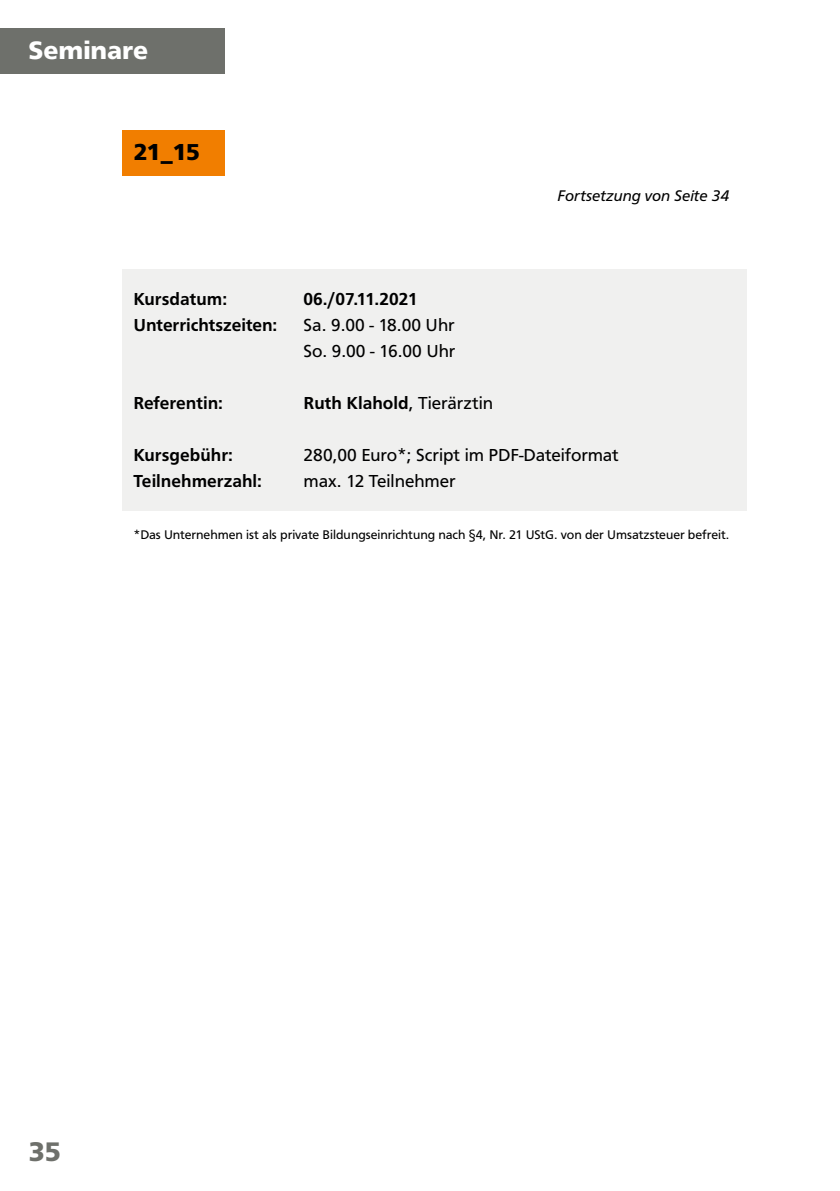
<style>
.page{position:relative;width:840px;height:1191px;background:#fff}
.page>*{position:absolute;margin:0;border:0;box-sizing:border-box;transform-origin:0 0}
.t1{font:700 28px "Front Page";color:#6e706b}
.t2{font:700 26px "Front Page";color:#fff}
.t3{font:700 24px "Front Page";color:#000}
.t4{font:500 18px "Front Page";color:#000}
.t5{font:18px/26px "Front Page";color:#000}
.t6{font:italic 16px "Front Page";letter-spacing:-.005em;color:#000}
.t7{font:13px "Front Page";letter-spacing:-.005em;color:#000}
.s1{font-weight:400}
</style>
<div class="page">
<div style="left:122px;top:130px;width:102px;height:46px;background:#f17e00"></div>
<div style="left:0;top:28px;width:224px;height:46px;background:#6e706b"></div>
<div style="left:122px;top:269px;width:624px;height:241px;background:#f0f0ef"></div>
<h2 class="t2" style="left:28px;top:35px;width:121px">Seminare</h2>
<h3 class="t3" style="left:133px;top:138px;width:68px">21_15</h3>
<p class="t6" style="left:557px;top:186px;width:173px">Fortsetzung von Seite 34</p>
<p class="t4" style="left:133px;top:288px;width:95px">Kursdatum:</p>
<p class="t4" style="left:303px;top:288px;width:115px">06./07.11.2021</p>
<p class="t4" style="left:133px;top:314px;width:145px">Unterrichtszeiten:</p>
<p class="t5" style="left:303px;top:312px;width:153px">Sa. 9.00 - 18.00 Uhr<br>So. 9.00 - 16.00 Uhr</p>
<p class="t4" style="left:133px;top:392px;width:91px">Referentin:</p>
<p class="t4" style="left:303px;top:392px;width:191px">Ruth Klahold<span class="s1">, Tierärztin</span></p>
<p class="t4" style="left:133px;top:444px;width:101px">Kursgebühr:</p>
<p class="t5" style="left:303px;top:442px;width:316px">280,00 Euro*; Script im PDF-Dateiformat</p>
<p class="t4" style="left:133px;top:470px;width:130px">Teilnehmerzahl:</p>
<p class="t5" style="left:303px;top:468px;width:153px">max. 12 Teilnehmer</p>
<p class="t7" style="left:133px;top:527px;width:597px">*Das Unternehmen ist als private Bildungseinrichtung nach §4, Nr. 21 UStG. von der Umsatzsteuer befreit.</p>
<h1 class="t1" style="left:28px;top:1135px;width:34px">35</h1>
</div>
